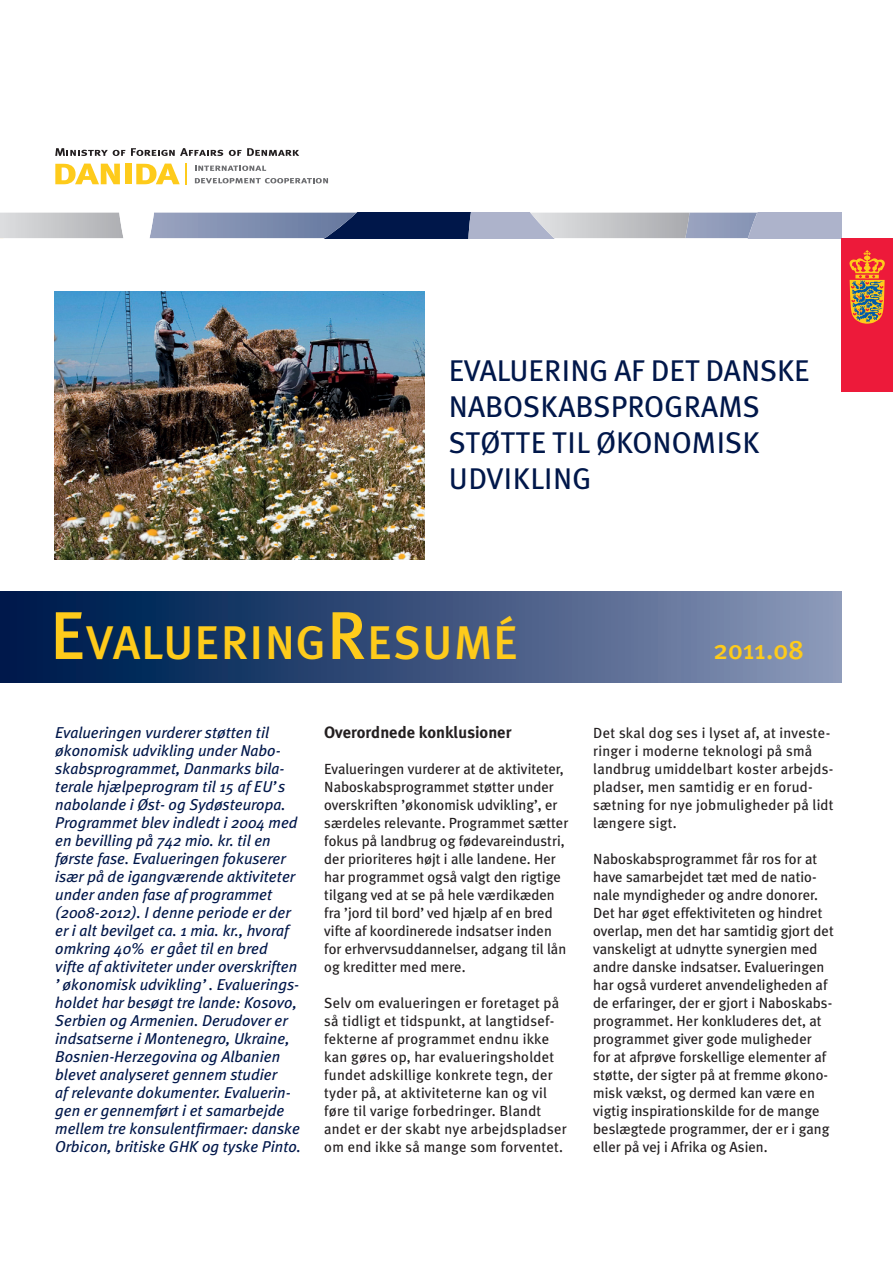
<style>
.page{position:relative;width:893px;height:1263px;background:#fff}
.page>*{position:absolute;margin:0;border:0;box-sizing:border-box;transform-origin:0 0}
.t1{font:47.25px "Meta Plus Medium Caps";letter-spacing:.015em;color:#fecb1b}
.Body_Meta{font:30px/36px "Meta Plus";color:#00174a;text-align:justify}
.t2{font:500 27px "Meta Plus";letter-spacing:.01em;color:#fecb1b}
.Body-rubrik{font:700 16.5px "Meta Plus";color:#231f20}
.indledning{font:italic 15.75px/18px "Meta Plus";color:#00174a}
.Body_Meta-2{font:14.7px/18px "Meta Plus";color:#231f20}
.s1{font-size:67.5px}
</style>
<div class="page">
<svg style="left:0;top:213px;width:842px;height:25px;background:#919ab1"></svg>
<div style="left:842px;top:238px;width:51px;height:153px;background:#ed1a3a"></div>
<svg style="left:849px;top:250px;width:36px;height:74px"></svg>
<div style="left:0;top:591px;width:842px;height:91px;background:linear-gradient(to right,#001346,#8995b7)"></div>
<svg style="left:55px;top:164px;width:65px;height:20px"></svg>
<div style="left:125px;top:164px;width:6px;height:20px;background:#fecb1b"></div>
<svg style="left:136px;top:164px;width:44px;height:20px"></svg>
<hr style="left:185px;top:163px;width:2px;height:22px;background:#fecb1b">
<svg style="left:55px;top:148px;width:70px;height:8px"></svg>
<svg style="left:131px;top:148px;width:92px;height:8px"></svg>
<svg style="left:229px;top:148px;width:70px;height:8px"></svg>
<svg style="left:195px;top:166px;width:71px;height:5px"></svg>
<svg style="left:195px;top:178px;width:133px;height:5px"></svg>
<img style="left:54px;top:291px;width:370px;height:268px">
<p class="Body_Meta" style="left:449px;top:352px;width:363px">EVALUERING AF DET DANSKE</p>
<p class="Body_Meta" style="left:449px;top:388px;width:313px">NABOSKABSPROGRAMS STØTTE TIL ØKONOMISK UDVIKLING</p>
<h1 class="t1" style="left:50px;top:615px;width:470px"><span class="s1">E</span>VALUERING<span class="s1">R</span>ESUMÉ</h1>
<h3 class="t2" style="left:713px;top:634px;width:92px">2011.08</h3>
<p class="indledning" style="left:55px;top:723px;width:247px">Evalueringen vurderer støtten til økonomisk udvikling under Nabo&shy;skabsprogrammet, Danmarks bila&shy;terale hjælpeprogram til 15 af EU’s nabolande i Øst- og Sydøsteuropa.<br>Programmet blev indledt i 2004 med en bevilling på 742 mio. kr. til en første fase. Evalueringen fokuserer især på de igangværende aktiviteter under anden fase af programmet (2008-2012). I denne periode er der er i alt bevilget ca. 1 mia. kr., hvoraf omkring 40% er gået til en bred<br>vifte af aktiviteter under overskriften ’økonomisk udvikling’. Evaluerings&shy;holdet har besøgt tre lande: Kosovo, Serbien og Armenien. Derudover er indsatserne i Montenegro, Ukraine, Bosnien-Herzegovina og Albanien blevet analyseret gennem studier<br>af relevante dokumenter. Evaluerin&shy;gen er gennemført i et samarbejde mellem tre konsulentfirmaer: danske Orbicon, britiske GHK og tyske Pinto.</p>
<p class="Body-rubrik" style="left:324px;top:723px;width:189px">Overordnede konklusioner</p>
<p class="Body_Meta-2" style="left:324px;top:760px;width:246px">Evalueringen vurderer at de aktiviteter, Naboskabsprogrammet støtter under overskriften ’økonomisk udvikling’, er særdeles relevante. Programmet sætter fokus på landbrug og fødevareindustri, der prioriteres højt i alle landene. Her har programmet også valgt den rigtige tilgang ved at se på hele værdikæden fra ’jord til bord’ ved hjælp af en bred vifte af koordinerede indsatser inden for erhvervsuddannelser, adgang til lån og kreditter med mere.</p>
<p class="Body_Meta-2" style="left:324px;top:994px;width:244px">Selv om evalueringen er foretaget på så tidligt et tidspunkt, at langtidsef&shy;fekterne af programmet endnu ikke kan gøres op, har evalueringsholdet fundet adskillige konkrete tegn, der tyder på, at aktiviteterne kan og vil føre til varige forbedringer. Blandt andet er der skabt nye arbejdspladser om end ikke så mange som forventet.</p>
<p class="Body_Meta-2" style="left:593px;top:724px;width:242px">Det skal dog ses i lyset af, at investe&shy;ringer i moderne teknologi på små landbrug umiddelbart koster arbejds&shy;pladser, men samtidig er en forud&shy;sætning for nye jobmuligheder på lidt længere sigt.</p>
<p class="Body_Meta-2" style="left:593px;top:850px;width:242px">Naboskabsprogrammet får ros for at have samarbejdet tæt med de natio&shy;nale myndigheder og andre donorer.<br>Det har øget effektiviteten og hindret overlap, men det har samtidig gjort det vanskeligt at udnytte synergien med andre danske indsatser. Evalueringen har også vurderet anvendeligheden af de erfaringer, der er gjort i Naboskabs&shy;programmet. Her konkluderes det, at programmet giver gode muligheder<br>for at afprøve forskellige elementer af støtte, der sigter på at fremme økono&shy;misk vækst, og dermed kan være en vigtig inspirationskilde for de mange beslægtede programmer, der er i gang eller på vej i Afrika og Asien.</p>
</div>
